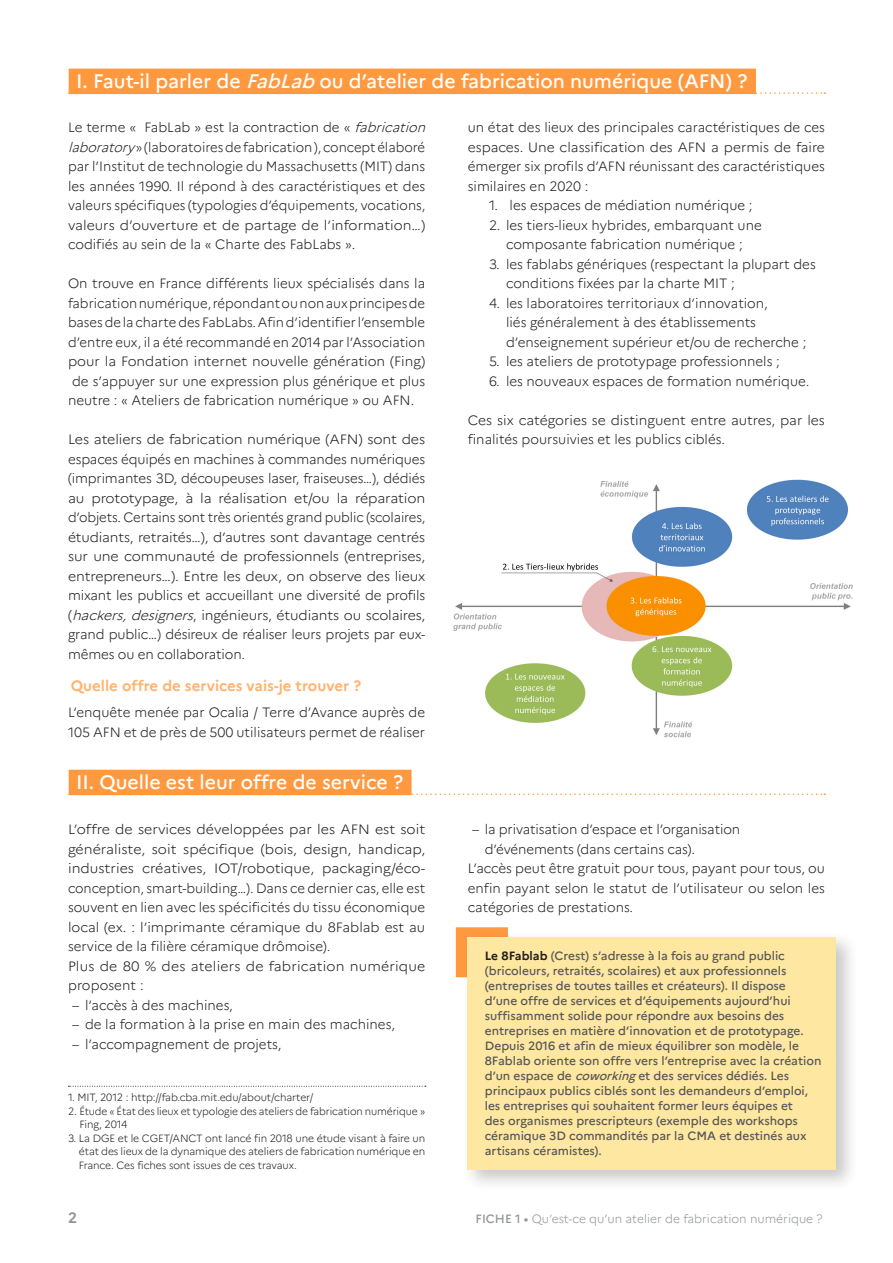
<style>
.page{position:relative;width:893px;height:1263px;background:#fff}
.page>*{position:absolute;margin:0;border:0;box-sizing:border-box;transform-origin:0 0}
._1-Inter{font:500 19.5px "Marianne";color:#fff}
._2-Inter{font:700 15px "Marianne";color:#ffb370}
.t1{font:700 15px "Marianne";color:#939598}
.TXTCourant{font:300 13.5px/19.5px "Marianne";color:#231f20}
.TXTCourant-2{font:300 13.5px/19.5px "Marianne";color:#231f20;text-align:justify;scale:1.05 1}
.TXTCourant-3{font:300 13.5px/19.5px "Marianne";color:#231f20;scale:1.04 1}
.Encadré1{font:500 12px/15px "Marianne";color:#57585a}
.t2{font:300 12px "Marianne";color:#939598}
.TXTCourant-4{font:300 10.5px/13.5px "Marianne";letter-spacing:-.01em;color:#231f20}
.s1{font-style:italic}
.s2{font-weight:700;color:#231f20}
.s3{font-weight:500}
</style>
<div class="page">
<div style="left:69px;top:69px;width:687px;height:25px;background:#ff9940"></div>
<svg style="left:756px;top:92px;width:69px;height:2px"></svg>
<div style="left:69px;top:770px;width:343px;height:25px;background:#ff9940"></div>
<svg style="left:411px;top:793px;width:414px;height:2px"></svg>
<img style="left:453px;top:479px;width:400px;height:259px">
<svg style="left:456px;top:927px;width:52px;height:50px"></svg>
<div style="left:462px;top:931px;width:397px;height:261px;background:#231f20;opacity:.25"></div>
<div style="left:468px;top:937px;width:368px;height:232px;background:#fee7a0"></div>
<svg style="left:68px;top:1086px;width:358px;height:1px"></svg>
<p class="_1-Inter" style="left:76px;top:69px;width:673px">I. Faut-il parler de <span class="s1">FabLab</span> ou d’atelier de fabrication numérique (AFN) ?</p>
<p class="TXTCourant" style="left:68px;top:117px;width:363px">Le terme « FabLab » est la contraction de « <span class="s1">fabrication laboratory</span>» (laboratoires de fabrication), concept élaboré par l’Institut de technologie du Massachusetts (MIT) dans les années 1990. Il répond à des caractéristiques et des valeurs spécifiques (typologies d’équipements, vocations, valeurs d’ouverture et de partage de l’information…) codifiés au sein de la « Charte des FabLabs ».</p>
<p class="TXTCourant" style="left:68px;top:273px;width:359px">On trouve en France différents lieux spécialisés dans la</p>
<p class="TXTCourant" style="left:68px;top:293px;width:359px">fabrication numérique, répondant ou non aux principes de</p>
<p class="TXTCourant" style="left:68px;top:312px;width:359px">bases de la charte des FabLabs. Afin d’identifier l’ensemble</p>
<p class="TXTCourant" style="left:68px;top:332px;width:359px">d’entre eux, il a été recommandé en 2014 par l’Association</p>
<p class="TXTCourant" style="left:68px;top:351px;width:359px">pour la Fondation internet nouvelle génération (Fing)</p>
<p class="TXTCourant" style="left:72px;top:371px;width:355px">de s’appuyer sur une expression plus générique et plus</p>
<p class="TXTCourant" style="left:68px;top:390px;width:348px">neutre : « Ateliers de fabrication numérique » ou AFN.</p>
<p class="TXTCourant-2" style="left:68px;top:429px;width:342px">Les ateliers de fabrication numérique (AFN) sont des espaces équipés en machines à commandes numériques (imprimantes 3D, découpeuses laser, fraiseuses…), dédiés au prototypage, à la réalisation et/ou la réparation d’objets. Certains sont très orientés grand public (scolaires, étudiants, retraités…), d’autres sont davantage centrés sur une communauté de professionnels (entreprises, entrepreneurs…). Entre les deux, on observe des lieux mixant les publics et accueillant une diversité de profils (<span class="s1">hackers,designers</span>, ingénieurs, étudiants ou scolaires, grand public…) désireux de réaliser leurs projets par eux&shy;mêmes ou en collaboration.</p>
<p class="_2-Inter" style="left:71px;top:677px;width:292px">Quelle offre de services vais-je trouver ?</p>
<p class="TXTCourant" style="left:68px;top:702px;width:359px">L’enquête menée par Ocalia / Terre d’Avance auprès de<br>105 AFN et de près de 500 utilisateurs permet de réaliser</p>
<p class="TXTCourant" style="left:468px;top:117px;width:359px;text-align:justify">un état des lieux des principales caractéristiques de ces espaces. Une classification des AFN a permis de faire émerger six profils d’AFN réunissant des caractéristiques similaires en 2020 :</p>
<p class="TXTCourant" style="left:489px;top:195px;width:265px">1. les espaces de médiation numérique ;</p>
<p class="TXTCourant" style="left:489px;top:215px;width:274px;text-align:center">2. les tiers-lieux hybrides, embarquant une composante fabrication numérique ;</p>
<p class="TXTCourant" style="left:506px;top:254px;width:311px;text-indent:-17px">3. les fablabs génériques (respectant la plupart des conditions fixées par la charte MIT ;</p>
<p class="TXTCourant" style="left:506px;top:293px;width:302px;text-indent:-17px">4. les laboratoires territoriaux d’innovation,<br>liés généralement à des établissements d’enseignement supérieur et/ou de recherche ;</p>
<p class="TXTCourant" style="left:489px;top:351px;width:292px">5. les ateliers de prototypage professionnels ;</p>
<p class="TXTCourant" style="left:489px;top:371px;width:322px">6. les nouveaux espaces de formation numérique.</p>
<p class="TXTCourant" style="left:468px;top:410px;width:359px">Ces six catégories se distinguent entre autres, par les finalités poursuivies et les publics ciblés.</p>
<p class="_1-Inter" style="left:76px;top:770px;width:328px">II. Quelle est leur offre de service ?</p>
<p class="TXTCourant-2" style="left:68px;top:819px;width:342px">L’offre de services développées par les AFN est soit généraliste, soit spécifique (bois, design, handicap, industries créatives, IOT/robotique, packaging/éco&shy;conception, smart-building…). Dans ce dernier cas, elle est souvent en lien avec les spécificités du tissu économique local (ex. : l’imprimante céramique du 8Fablab est au service de la filière céramique drômoise).</p>
<p class="TXTCourant-3" style="left:68px;top:956px;width:345px">Plus de 80 % des ateliers de fabrication numérique proposent :</p>
<p class="TXTCourant" style="left:72px;top:995px;width:162px">– l’accès à des machines,</p>
<p class="TXTCourant" style="left:72px;top:1014px;width:324px">– de la formation à la prise en main des machines,</p>
<p class="TXTCourant" style="left:72px;top:1034px;width:211px">– l’accompagnement de projets,</p>
<p class="TXTCourant-4" style="left:68px;top:1091px;width:247px">1. MIT, 2012 : http://fab.cba.mit.edu/about/charter/</p>
<p class="TXTCourant-4" style="left:79px;top:1104px;width:347px;text-indent:-11px">2. Étude « État des lieux et typologie des ateliers de fabrication numérique »<br>Fing, 2014</p>
<p class="TXTCourant-4" style="left:79px;top:1131px;width:348px;text-align:justify;text-indent:-11px">3. La DGE et le CGET/ANCT ont lancé fin 2018 une étude visant à faire un état des lieux de la dynamique des ateliers de fabrication numérique en France. Ces fiches sont issues de ces travaux.</p>
<p class="TXTCourant" style="left:485px;top:819px;width:257px;text-indent:-13px">– la privatisation d’espace et l’organisation d’événements (dans certains cas).</p>
<p class="TXTCourant" style="left:468px;top:858px;width:359px;text-align:justify">L’accès peut être gratuit pour tous, payant pour tous, ou enfin payant selon le statut de l’utilisateur ou selon les catégories de prestations.</p>
<p class="Encadré1" style="left:485px;top:948px;width:338px"><span class="s2">Le 8Fablab</span> (Crest) s’adresse à la fois au grand public (bricoleurs, retraités, scolaires) et aux professionnels (entreprises de toutes tailles et créateurs). Il dispose d’une offre de services et d’équipements aujourd’hui suffisamment solide pour répondre aux besoins des entreprises en matière d’innovation et de prototypage.<br>Depuis 2016 et afin de mieux équilibrer son modèle, le 8Fablab oriente son offre vers l’entreprise avec la création d’un espace de <span class="s1">coworking</span>et des services dédiés. Les principaux publics ciblés sont les demandeurs d’emploi, les entreprises qui souhaitent former leurs équipes et<br>des organismes prescripteurs (exemple des workshops céramique 3D commandités par la CMA et destinés aux artisans céramistes).</p>
<p class="t1" style="left:68px;top:1209px;width:10px">2</p>
<p class="t2" style="left:476px;top:1211px;width:348px"><span class="s3">FICHE 1 •</span> Qu’est-ce qu’un atelier de fabrication numérique ?</p>
</div>
